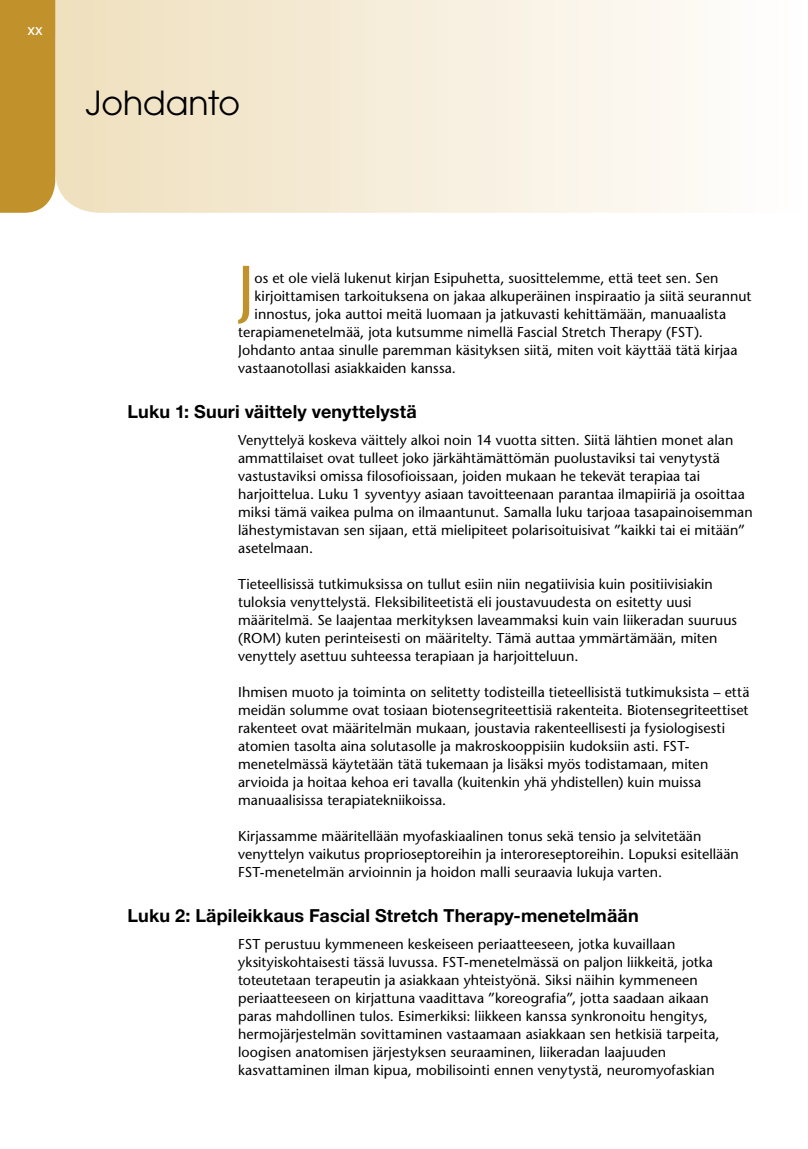
<style>
.page{position:relative;width:808px;height:1149px;background:#fff}
.page>*{position:absolute;margin:0;border:0;box-sizing:border-box;transform-origin:0 0}
.t1{font:500 64.95px "Stone Sans Std";color:#c1922c}
.t2{font:33px "Avant Garde";color:#000}
.t3{font:700 18px "Helvetica Neue LT Std";letter-spacing:.005em;color:#000}
.t4{font:15px "Helvetica LT Std";color:#fff}
.t5{font:500 14.25px/18px "Stone Sans Std";letter-spacing:.005em;color:#000}
</style>
<div class="page">
<svg style="left:55px;top:0;width:641px;height:213px;background:#f5ecd9"></svg>
<div style="left:0;top:0;width:55px;height:213px;background:#c1922c"></div>
<p class="t4" style="left:28px;top:21px;width:16px">xx</p>
<h2 class="t2" style="left:86px;top:84px;width:156px">Johdanto</h2>
<h1 class="t1" style="left:237px;top:250px;width:19px">J</h1>
<p class="t5" style="left:255px;top:269px;width:465px">os et ole vielä lukenut kirjan Esipuhetta, suosittelemme, että teet sen. Sen</p>
<p class="t5" style="left:255px;top:287px;width:498px">kirjoittamisen tarkoituksena on jakaa alkuperäinen inspiraatio ja siitä seurannut</p>
<p class="t5" style="left:255px;top:305px;width:473px">innostus, joka auttoi meitä luomaan ja jatkuvasti kehittämään, manuaalista</p>
<p class="t5" style="left:238px;top:323px;width:466px">terapiamenetelmää, jota kutsumme nimellä Fascial Stretch Therapy (FST).</p>
<p class="t5" style="left:238px;top:341px;width:501px">Johdanto antaa sinulle paremman käsityksen siitä, miten voit käyttää tätä kirjaa</p>
<p class="t5" style="left:238px;top:359px;width:219px">vastaanotollasi asiakkaiden kanssa.</p>
<p class="t3" style="left:128px;top:400px;width:291px">Luku 1: Suuri väittely venyttelystä</p>
<p class="t5" style="left:238px;top:431px;width:516px">Venyttelyä koskeva väittely alkoi noin 14 vuotta sitten. Siitä lähtien monet alan ammattilaiset ovat tulleet joko järkähtämättömän puolustaviksi tai venytystä vastustaviksi omissa filosofioissaan, joiden mukaan he tekevät terapiaa tai harjoittelua. Luku 1 syventyy asiaan tavoitteenaan parantaa ilmapiiriä ja osoittaa miksi tämä vaikea pulma on ilmaantunut. Samalla luku tarjoaa tasapainoisemman lähestymistavan sen sijaan, että mielipiteet polarisoituisivat ”kaikki tai ei mitään” asetelmaan.</p>
<p class="t5" style="left:238px;top:575px;width:500px">Tieteellisissä tutkimuksissa on tullut esiin niin negatiivisia kuin positiivisiakin tuloksia venyttelystä. Fleksibiliteetistä eli joustavuudesta on esitetty uusi määritelmä. Se laajentaa merkityksen laveammaksi kuin vain liikeradan suuruus (ROM) kuten perinteisesti on määritelty. Tämä auttaa ymmärtämään, miten venyttely asettuu suhteessa terapiaan ja harjoitteluun.</p>
<p class="t5" style="left:238px;top:683px;width:513px">Ihmisen muoto ja toiminta on selitetty todisteilla tieteellisistä tutkimuksista – että meidän solumme ovat tosiaan biotensegriteettisiä rakenteita. Biotensegriteettiset rakenteet ovat määritelmän mukaan, joustavia rakenteellisesti ja fysiologisesti atomien tasolta aina solutasolle ja makroskooppisiin kudoksiin asti. FST&shy;menetelmässä käytetään tätä tukemaan ja lisäksi myös todistamaan, miten arvioida ja hoitaa kehoa eri tavalla (kuitenkin yhä yhdistellen) kuin muissa manuaalisissa terapiatekniikoissa.</p>
<p class="t5" style="left:238px;top:827px;width:502px">Kirjassamme määritellään myofaskiaalinen tonus sekä tensio ja selvitetään venyttelyn vaikutus proprioseptoreihin ja interoreseptoreihin. Lopuksi esitellään<br>FST-menetelmän arvioinnin ja hoidon malli seuraavia lukuja varten.</p>
<p class="t3" style="left:128px;top:904px;width:513px">Luku 2: Läpileikkaus Fascial Stretch Therapy-menetelmään</p>
<p class="t5" style="left:238px;top:935px;width:483px">FST perustuu kymmeneen keskeiseen periaatteeseen, jotka kuvaillaan yksityiskohtaisesti tässä luvussa. FST-menetelmässä on paljon liikkeitä, jotka toteutetaan terapeutin ja asiakkaan yhteistyönä. Siksi näihin kymmeneen periaatteeseen on kirjattuna vaadittava ”koreografia”, jotta saadaan aikaan paras mahdollinen tulos. Esimerkiksi: liikkeen kanssa synkronoitu hengitys, hermojärjestelmän sovittaminen vastaamaan asiakkaan sen hetkisiä tarpeita, loogisen anatomisen järjestyksen seuraaminen, liikeradan laajuuden kasvattaminen ilman kipua, mobilisointi ennen venytystä, neuromyofaskian</p>
</div>
